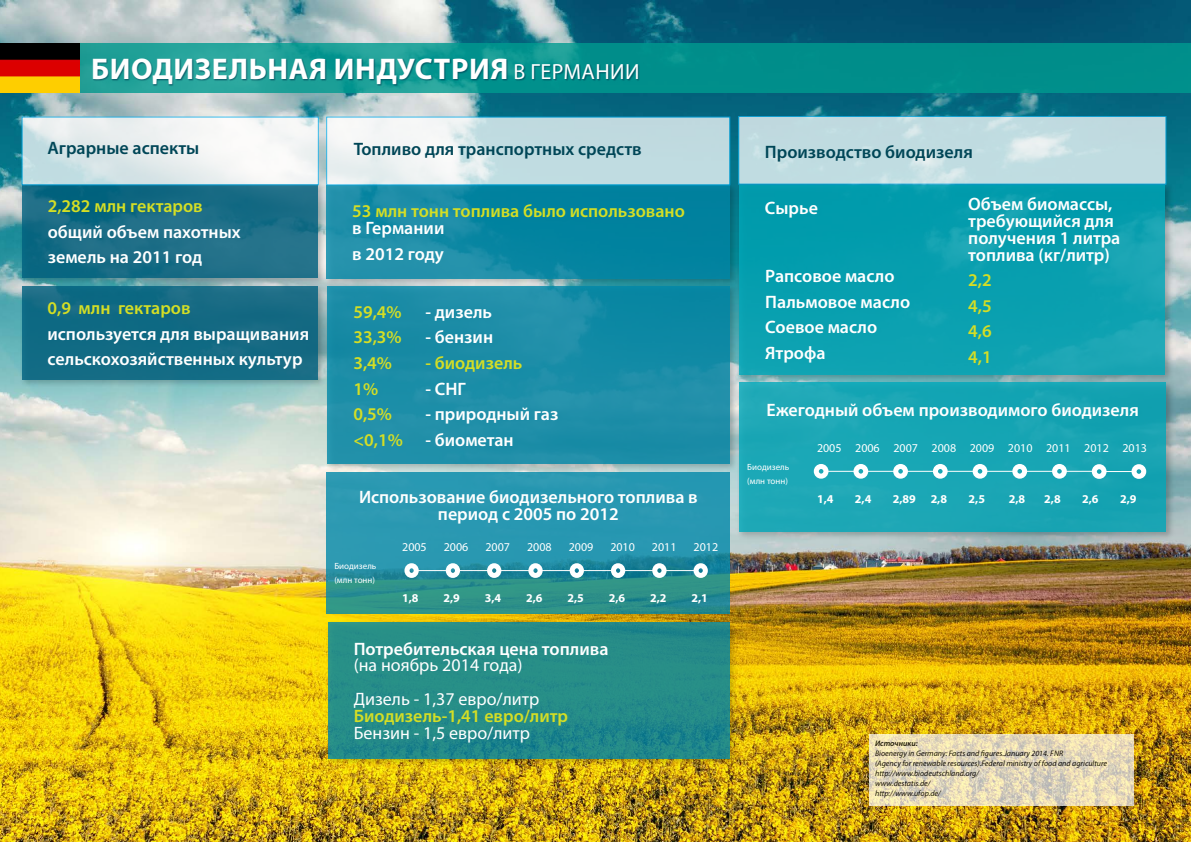
<style>
.page{position:relative;width:1191px;height:842px;background:#fff}
.page>*{position:absolute;margin:0;border:0;box-sizing:border-box;transform-origin:0 0}
.t1{font:700 30px "Myriad Pro";letter-spacing:.02em;color:#fff}
.t2{font:600 18px/25.5px "Myriad Pro";color:#fff}
.t3{font:600 18px/25.5px "Myriad Pro";color:#d4de25;text-align:justify}
.t4{font:600 18px "Myriad Pro";color:#004657}
.t5{font:18px/34px "Myriad Pro";color:#fff}
.t6{font:12px "Myriad Pro";color:#fff}
.t7{font:700 12px "Myriad Pro";color:#fff}
.t8{font:9px/14px "Myriad Pro";color:#fff}
.t9{font:italic 8px/10px "Myriad Pro";color:#000}
.t10{font:italic 600 8px "Myriad Pro";color:#000}
.s1{font-weight:400;font-size:22px}
</style>
<div class="page">
<img style="left:0;top:0;width:1191px;height:842px">
<svg style="left:79px;top:43px;width:1112px;height:50px;background:#08928d"></svg>
<div style="left:93px;top:58px;width:547px;height:28px;background:#004657;opacity:.75"></div>
<svg style="left:869px;top:734px;width:265px;height:71px;background:#e4d9b8"></svg>
<div style="left:19px;top:181px;width:308px;height:105px;background:#000;opacity:.25"></div>
<svg style="left:22px;top:185px;width:296px;height:93px;background:#186c85"></svg>
<div style="left:19px;top:283px;width:307px;height:105px;background:#000;opacity:.25"></div>
<div style="left:22px;top:286px;width:296px;height:94px;background:#136b84"></div>
<div style="left:324px;top:182px;width:414px;height:105px;background:#000;opacity:.25"></div>
<svg style="left:327px;top:185px;width:403px;height:93px;background:#0c87a3"></svg>
<div style="left:325px;top:619px;width:413px;height:148px;background:#000;opacity:.25"></div>
<div style="left:328px;top:622px;width:402px;height:136px;background:linear-gradient(to bottom,#288e87,#218889)"></div>
<div style="left:325px;top:283px;width:413px;height:189px;background:#000;opacity:.25"></div>
<svg style="left:328px;top:286px;width:402px;height:178px;background:#1a8ca7"></svg>
<div style="left:736px;top:182px;width:437px;height:200px;background:#000;opacity:.27"></div>
<svg style="left:739px;top:185px;width:426px;height:189px;background:#099faf"></svg>
<svg style="left:22px;top:117px;width:296px;height:68px"></svg>
<svg style="left:326px;top:117px;width:404px;height:68px;fill:#c0dce1"></svg>
<svg style="left:738px;top:116px;width:428px;height:68px;background:#bedbe1"></svg>
<div style="left:736px;top:380px;width:438px;height:160px;background:#000;opacity:.27"></div>
<div style="left:739px;top:382px;width:427px;height:149px;background:#1aa6b5"></div>
<hr style="left:825px;top:471px;width:31px;height:1px;background:#fff">
<hr style="left:864px;top:471px;width:31px;height:1px;background:#fff">
<hr style="left:905px;top:471px;width:31px;height:1px;background:#fff">
<hr style="left:944px;top:471px;width:31px;height:1px;background:#fff">
<hr style="left:986px;top:471px;width:31px;height:1px;background:#fff">
<hr style="left:1025px;top:471px;width:30px;height:1px;background:#fff">
<hr style="left:1064px;top:471px;width:31px;height:1px;background:#fff">
<hr style="left:1104px;top:471px;width:31px;height:1px;background:#fff">
<div style="left:1052px;top:464px;width:14px;height:15px;border:5px solid #fff;border-radius:50%"></div>
<div style="left:1091px;top:464px;width:15px;height:15px;border:5px solid #fff;border-radius:50%"></div>
<div style="left:1131px;top:464px;width:15px;height:15px;border:5px solid #fff;border-radius:50%"></div>
<div style="left:972px;top:464px;width:15px;height:15px;border:5px solid #fff;border-radius:50%"></div>
<div style="left:853px;top:464px;width:15px;height:15px;border:5px solid #fff;border-radius:50%"></div>
<div style="left:1012px;top:464px;width:15px;height:15px;border:5px solid #fff;border-radius:50%"></div>
<div style="left:893px;top:464px;width:15px;height:15px;border:5px solid #fff;border-radius:50%"></div>
<div style="left:933px;top:464px;width:14px;height:15px;border:5px solid #fff;border-radius:50%"></div>
<div style="left:813px;top:464px;width:15px;height:15px;border:5px solid #fff;border-radius:50%"></div>
<svg style="left:327px;top:472px;width:403px;height:141px;background:#2994a5"></svg>
<hr style="left:417px;top:570px;width:30px;height:1px;background:#fff">
<hr style="left:458px;top:570px;width:30px;height:1px;background:#fff">
<hr style="left:500px;top:570px;width:30px;height:1px;background:#fff">
<hr style="left:542px;top:570px;width:30px;height:1px;background:#fff">
<hr style="left:583px;top:570px;width:30px;height:1px;background:#fff">
<hr style="left:624px;top:570px;width:30px;height:1px;background:#fff">
<svg style="left:666px;top:570px;width:27px;height:1px"></svg>
<div style="left:652px;top:563px;width:14px;height:15px;border:5px solid #fff;border-radius:50%"></div>
<div style="left:693px;top:563px;width:15px;height:15px;border:5px solid #fff;border-radius:50%"></div>
<div style="left:569px;top:563px;width:15px;height:15px;border:5px solid #fff;border-radius:50%"></div>
<div style="left:446px;top:563px;width:14px;height:15px;border:5px solid #fff;border-radius:50%"></div>
<div style="left:611px;top:563px;width:14px;height:15px;border:5px solid #fff;border-radius:50%"></div>
<div style="left:487px;top:563px;width:14px;height:15px;border:5px solid #fff;border-radius:50%"></div>
<div style="left:528px;top:563px;width:14px;height:15px;border:5px solid #fff;border-radius:50%"></div>
<div style="left:404px;top:563px;width:15px;height:15px;border:5px solid #fff;border-radius:50%"></div>
<img style="left:0;top:43px;width:79px;height:50px">
<h1 class="t1" style="left:91px;top:49px;width:550px">Биодизельная индустрия <span class="s1">в Германии</span></h1>
<p class="t4" style="left:47px;top:137px;width:153px">Аграрные аспекты</p>
<p class="t4" style="left:354px;top:137px;width:289px">Топливо для транспортных средств</p>
<p class="t4" style="left:765px;top:141px;width:209px">Производство биодизеля</p>
<p class="t3" style="left:48px;top:193px;width:156px">2,282 млн гектаров</p>
<p class="t2" style="left:48px;top:219px;width:194px">общий объем пахотных земель на 2011 год</p>
<p class="t3" style="left:47px;top:295px;width:145px">0,9 млн гектаров</p>
<p class="t2" style="left:47px;top:321px;width:263px">используется для выращивания сельскохозяйственных культур</p>
<p class="t3" style="left:352px;top:198px;width:334px">53 млн тонн топлива было использовано</p>
<p class="t2" style="left:352px;top:215px;width:94px">в Германии в 2012 году</p>
<p class="t3" style="left:353px;top:299px;width:50px">59,4%</p>
<p class="t2" style="left:425px;top:299px;width:68px">- дизель</p>
<p class="t3" style="left:353px;top:324px;width:50px">33,3%</p>
<p class="t2" style="left:425px;top:324px;width:69px">- бензин</p>
<p class="t3" style="left:353px;top:350px;width:40px">3,4%</p>
<p class="t3" style="left:425px;top:350px;width:99px">- биодизель</p>
<p class="t3" style="left:353px;top:375px;width:26px">1%</p>
<p class="t2" style="left:425px;top:375px;width:42px">- СНГ</p>
<p class="t3" style="left:353px;top:401px;width:40px">0,5%</p>
<p class="t2" style="left:425px;top:401px;width:134px">- природный газ</p>
<p class="t3" style="left:353px;top:426px;width:51px">&lt;0,1%</p>
<p class="t2" style="left:425px;top:426px;width:90px">- биометан</p>
<p class="t2" style="left:359px;top:487px;width:340px;line-height:17px;text-align:center">Использование биодизельного топлива в период с 2005 по 2012</p>
<p class="t6" style="left:402px;top:540px;width:26px">2005</p>
<p class="t6" style="left:444px;top:540px;width:26px">2006</p>
<p class="t6" style="left:485px;top:540px;width:26px">2007</p>
<p class="t6" style="left:527px;top:540px;width:26px">2008</p>
<p class="t6" style="left:568px;top:540px;width:26px">2009</p>
<p class="t6" style="left:610px;top:540px;width:26px">2010</p>
<p class="t6" style="left:652px;top:540px;width:26px">2011</p>
<p class="t6" style="left:693px;top:540px;width:26px">2012</p>
<p class="t8" style="left:334px;top:559px;width:44px">Биодизель (млн тонн)</p>
<p class="t7" style="left:402px;top:590px;width:18px">1,8</p>
<p class="t7" style="left:443px;top:590px;width:18px">2,9</p>
<p class="t7" style="left:485px;top:590px;width:18px">3,4</p>
<p class="t7" style="left:526px;top:590px;width:18px">2,6</p>
<p class="t7" style="left:567px;top:590px;width:18px">2,5</p>
<p class="t7" style="left:609px;top:590px;width:18px">2,6</p>
<p class="t7" style="left:650px;top:590px;width:18px">2,2</p>
<p class="t7" style="left:691px;top:590px;width:18px">2,1</p>
<p class="t2" style="left:354px;top:635px;width:256px">Потребительская цена топлива</p>
<p class="t5" style="left:354px;top:648px;width:187px">(на ноябрь 2014 года)<br>Дизель - 1,37 евро/литр</p>
<p class="t3" style="left:354px;top:703px;width:216px">Биодизель-1,41 евро/литр</p>
<p class="t5" style="left:354px;top:716px;width:178px">Бензин - 1,5 евро/литр</p>
<p class="t2" style="left:765px;top:195px;width:55px">Сырье</p>
<p class="t2" style="left:765px;top:263px;width:146px">рапсовое масло пальмовое масло соевое масло<br>Ятрофа</p>
<p class="t2" style="left:968px;top:195px;width:154px;line-height:17px">Объем биомассы, требующийся для получения 1 литра топлива (кг/литр)</p>
<p class="t3" style="left:968px;top:267px;width:25px">2,2<br>4,5<br>4,6<br>4,1</p>
<p class="t2" style="left:766px;top:397px;width:374px">Ежегодный объем производимого биодизеля</p>
<p class="t6" style="left:817px;top:441px;width:331px">2005 2006 2007 2008 2009 2010 2011 2012 2013</p>
<p class="t8" style="left:747px;top:460px;width:44px">Биодизель (млн тонн)</p>
<p class="t7" style="left:817px;top:491px;width:18px">1,4</p>
<p class="t7" style="left:855px;top:491px;width:18px">2,4</p>
<p class="t7" style="left:892px;top:491px;width:56px">2,89 2,8</p>
<p class="t7" style="left:968px;top:491px;width:18px">2,5</p>
<p class="t7" style="left:1008px;top:491px;width:18px">2,8</p>
<p class="t7" style="left:1044px;top:491px;width:18px">2,8</p>
<p class="t7" style="left:1082px;top:491px;width:18px">2,6</p>
<p class="t7" style="left:1120px;top:491px;width:18px">2,9</p>
<p class="t10" style="left:875px;top:738px;width:44px">Источники:</p>
<p class="t9" style="left:875px;top:748px;width:234px">Bioenergy in Germany: Facts and figures.January 2014. FNR<br>(Agency for renewable resources).Federal ministry of food and agriculture http://www.biodeutschland.org/<br>www.destatis.de/<br>http://www.ufop.de/</p>
</div>
